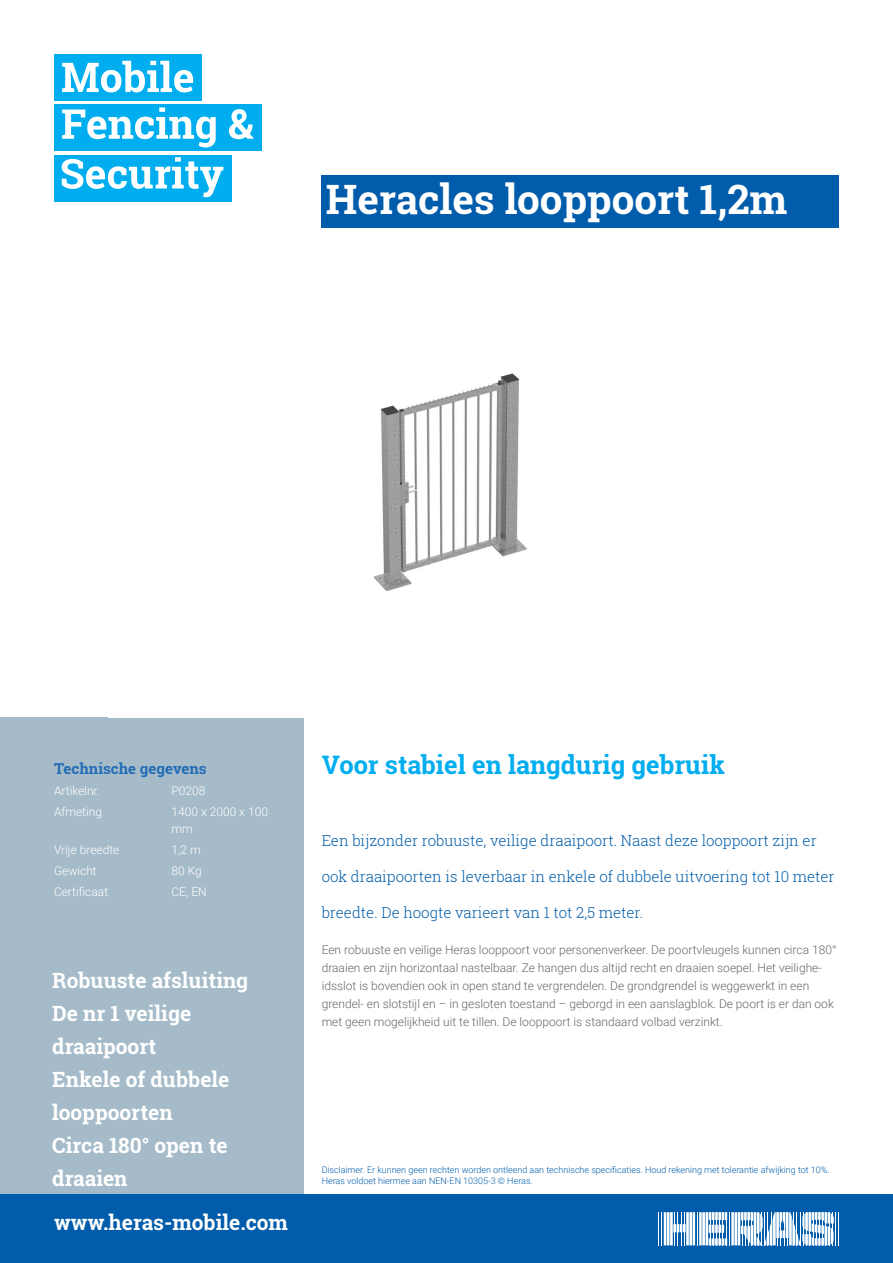
<style>
.page{position:relative;width:893px;height:1263px;background:#fff}
.page>*{position:absolute;margin:0;border:0;box-sizing:border-box;transform-origin:0 0}
.t1{font:700 40.5px "Roboto Slab";color:#fff}
.t2{font:700 25.5px "Roboto Slab";color:#00aeef}
.t3{font:700 21px/33px "Roboto Slab";color:#fff}
.t4{font:300 15px "Roboto Slab";color:#015dab}
.t5{font:700 15px "Roboto Slab";color:#226cb5}
.t6{font:300 12px/18px "Roboto";color:#66676b}
.t7{font:300 12px/16.5px "Roboto";color:#fff}
.t8{font:300 9px/10.8px "Roboto";color:#015dab}
</style>
<div class="page">
<div style="left:0;top:717px;width:304px;height:492px;background:#a5bbc9"></div>
<div style="left:322px;top:175px;width:517px;height:53px;background:#015dab"></div>
<img style="left:373px;top:373px;width:154px;height:219px">
<div style="left:0;top:1195px;width:893px;height:68px;background:#015dab"></div>
<hr style="left:658px;top:1212px;width:1px;height:33px;background:#fff">
<hr style="left:662px;top:1212px;width:1px;height:33px;background:#fff">
<hr style="left:697px;top:1212px;width:1px;height:33px;background:#fff">
<hr style="left:835px;top:1212px;width:1px;height:33px;background:#fff">
<hr style="left:838px;top:1212px;width:1px;height:33px;background:#fff">
<svg style="left:664px;top:1212px;width:31px;height:33px"></svg>
<hr style="left:705px;top:1212px;width:3px;height:33px;background:#fff">
<hr style="left:702px;top:1212px;width:3px;height:33px;background:#fff">
<hr style="left:699px;top:1212px;width:3px;height:33px;background:#fff">
<svg style="left:709px;top:1212px;width:125px;height:33px"></svg>
<div style="left:54px;top:54px;width:147px;height:47px;background:#00aeef"></div>
<div style="left:54px;top:104px;width:207px;height:47px;background:#00aeef"></div>
<div style="left:54px;top:155px;width:177px;height:46px;background:#00aeef"></div>
<svg style="left:62px;top:61px;width:131px;height:31px"></svg>
<svg style="left:62px;top:107px;width:154px;height:40px"></svg>
<svg style="left:229px;top:109px;width:25px;height:30px"></svg>
<svg style="left:62px;top:157px;width:161px;height:40px"></svg>
<h1 class="t1" style="left:326px;top:172px;width:463px">Heracles looppoort 1,2m</h1>
<p class="t5" style="left:54px;top:758px;width:154px">Technische gegevens</p>
<p class="t7" style="left:54px;top:782px;width:47px">Artikelnr.</p>
<p class="t7" style="left:172px;top:782px;width:35px">P0208</p>
<p class="t7" style="left:54px;top:803px;width:50px">Afmeting</p>
<p class="t7" style="left:172px;top:803px;width:98px">1400 x 2000 x 100 mm</p>
<p class="t7" style="left:54px;top:841px;width:67px">Vrije breedte</p>
<p class="t7" style="left:172px;top:841px;width:31px">1,2 m</p>
<p class="t7" style="left:54px;top:862px;width:44px">Gewicht</p>
<p class="t7" style="left:172px;top:862px;width:32px">80 Kg</p>
<p class="t7" style="left:54px;top:883px;width:56px">Certificaat</p>
<p class="t7" style="left:172px;top:883px;width:37px">CE, EN</p>
<h3 class="t3" style="left:52px;top:963px;width:198px">Robuuste afsluiting<br>De nr 1 veilige draaipoort<br>Enkele of dubbele looppoorten<br>Circa 180° open te draaien</h3>
<h3 class="t3" style="left:54px;top:1206px;width:236px">www.heras-mobile.com</h3>
<h2 class="t2" style="left:322px;top:747px;width:405px">Voor stabiel en langdurig gebruik</h2>
<p class="t4" style="left:322px;top:830px;width:497px">Een bijzonder robuuste, veilige draaipoort. Naast deze looppoort zijn er</p>
<p class="t4" style="left:322px;top:866px;width:514px">ook draaipoorten is leverbaar in enkele of dubbele uitvoering tot 10 meter</p>
<p class="t4" style="left:322px;top:902px;width:323px">breedte. De hoogte varieert van 1 tot 2,5 meter.</p>
<p class="t6" style="left:322px;top:940px;width:516px">Een robuuste en veilige Heras looppoort voor personenverkeer. De poortvleugels kunnen circa 180° draaien en zijn horizontaal nastelbaar. Ze hangen dus altijd recht en draaien soepel. Het veilighe&shy;idsslot is bovendien ook in open stand te vergrendelen. De grondgrendel is weggewerkt in een grendel- en slotstijl en – in gesloten toestand – geborgd in een aanslagblok. De poort is er dan ook met geen mogelijkheid uit te tillen. De looppoort is standaard volbad verzinkt.</p>
<p class="t8" style="left:322px;top:1164px;width:509px">Disclaimer. Er kunnen geen rechten worden ontleend aan technische specificaties. Houd rekening met tolerantie afwijking tot 10%.<br>Heras voldoet hiermee aan NEN-EN 10305-3 © Heras.</p>
</div>
